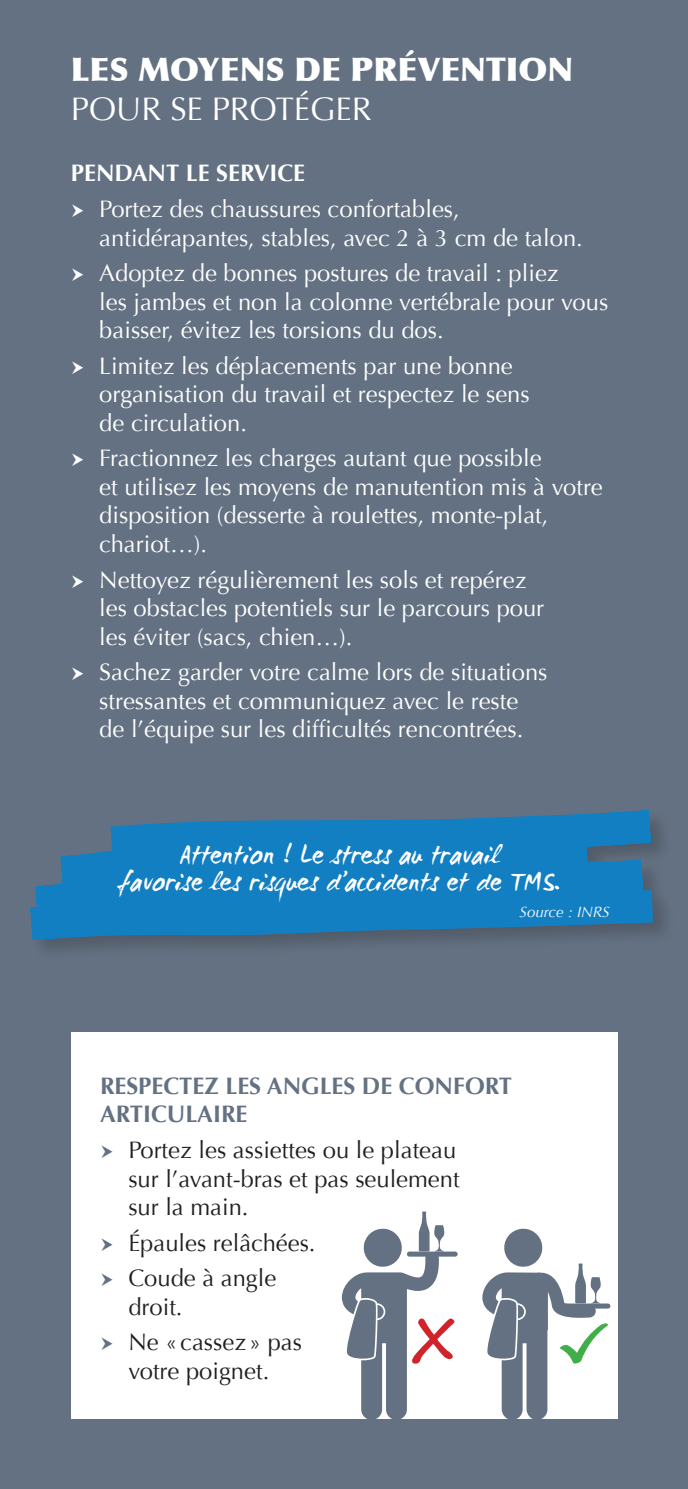
<style>
.page{position:relative;width:688px;height:1489px;background:#fff}
.page>*{position:absolute;margin:0;border:0;box-sizing:border-box;transform-origin:0 0}
.t1{font:900 32.5px "Optima";color:#fff}
.t2{font:32.5px "Optima";color:#fff}
.t3{font:27.5px/27.5px "WC Mano Negra Bta";color:#fff;text-align:center}
.t4{font:23.75px/28.5px "Optima";color:#fff}
.t5{font:23.75px/28.5px "Optima";color:#231f20}
.t6{font:700 23.75px/28.5px "Optima";color:#637182}
.t7{font:700 23.75px "Optima";color:#fff}
.t8{font:italic 15px "Optima";color:#fff}
</style>
<div class="page">
<div style="left:0;top:0;width:687px;height:1488px;background:#637182"></div>
<div style="left:72px;top:1031px;width:545px;height:387px;background:#fff"></div>
<svg style="left:30px;top:810px;width:635px;height:140px"></svg>
<svg style="left:342px;top:1211px;width:115px;height:208px"></svg>
<svg style="left:482px;top:1228px;width:128px;height:191px"></svg>
<h1 class="t1" style="left:71px;top:50px;width:504px">LES MOYENS DE PRÉVENTION</h1>
<h1 class="t2" style="left:71px;top:90px;width:302px">POUR SE PROTÉGER</h1>
<p class="t7" style="left:71px;top:159px;width:236px">PENDANT LE SERVICE</p>
<p class="t4" style="left:99px;top:195px;width:485px">Portez des chaussures confortables, antidérapantes, stables, avec 2 à 3 cm de talon.</p>
<p class="t4" style="left:99px;top:259px;width:510px">Adoptez de bonnes postures de travail : pliez<br>les jambes et non la colonne vertébrale pour vous baisser, évitez les torsions du dos.</p>
<p class="t4" style="left:99px;top:352px;width:432px">Limitez les déplacements par une bonne organisation du travail et respectez le sens de circulation.</p>
<p class="t4" style="left:99px;top:444px;width:505px">Fractionnez les charges autant que possible<br>et utilisez les moyens de manutention mis à votre disposition (desserte à roulettes, monte-plat, chariot…).</p>
<p class="t4" style="left:99px;top:565px;width:446px">Nettoyez régulièrement les sols et repérez les obstacles potentiels sur le parcours pour les éviter (sacs, chien…).</p>
<p class="t4" style="left:99px;top:658px;width:449px">Sachez garder votre calme lors de situations stressantes et communiquez avec le reste de l’équipe sur les difficultés rencontrées.</p>
<p class="t3" style="left:119px;top:842px;width:443px">Attention ! Le stress au travail<br>favorise les risques d’accidents et de TMS.</p>
<p class="t8" style="left:519px;top:902px;width:91px">Source : INRS</p>
<p class="t6" style="left:100px;top:1071px;width:413px">RESPECTEZ LES ANGLES DE CONFORT<br>ARTICULAIRE</p>
<p class="t5" style="left:128px;top:1135px;width:333px">Portez les assiettes ou le plateau sur l’avant-bras et pas seulement sur la main.</p>
<p class="t5" style="left:128px;top:1224px;width:188px;line-height:35.5px">Épaules relâchées.<br>Coude à angle</p>
<p class="t5" style="left:128px;top:1289px;width:175px;line-height:35.5px">droit.<br>Ne « cassez» pas</p>
<p class="t5" style="left:128px;top:1356px;width:142px">votre poignet.</p>
</div>
